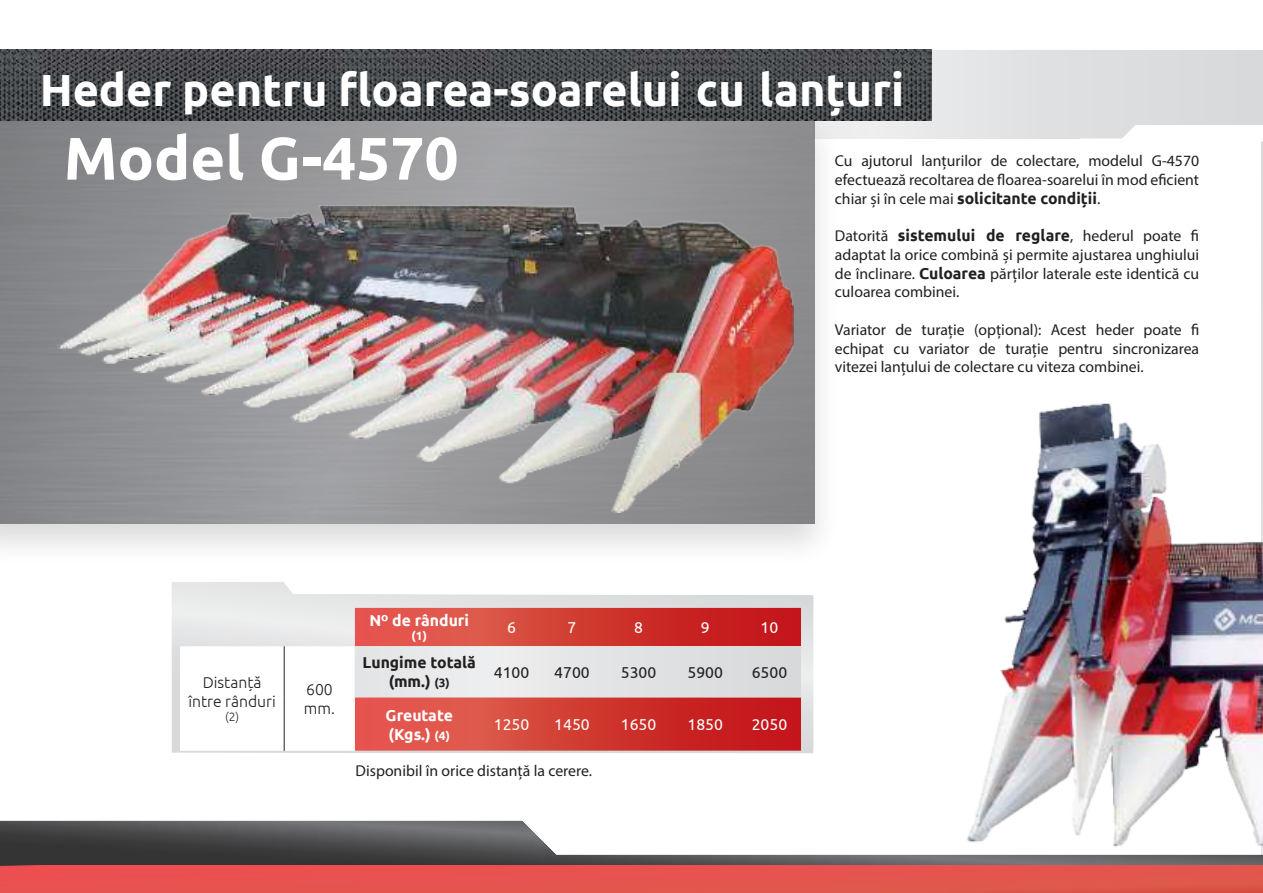
<style>
.page{position:relative;width:1263px;height:893px;background:#fff}
.page>*{position:absolute;margin:0;border:0;box-sizing:border-box;transform-origin:0 0}
.t1{font:700 60px "Ubuntu";color:#fff}
.t2{font:700 45px "Ubuntu";color:#fff}
.t3{font:15.75px/18.8px "Myriad Pro";color:#221f1f;text-align:justify}
.t4{font:700 15.75px/18.9px "Ubuntu";color:#221f1f;text-align:center}
.t5{font:700 15.75px/18.9px "Ubuntu";color:#fff}
.t6{font:15.75px "Ubuntu";color:#fff}
.t7{font:300 15.75px/18.9px "Ubuntu";color:#221f1f;text-align:center}
.t8{font:15.75px "Ubuntu";color:#221f1f}
.t9{font:700 12px "Ubuntu";color:#fff}
.t10{font:300 12px "Ubuntu";color:#221f1f}
.s1{font-family:"Myriad Pro";font-weight:400}
.s2{font-family:"Ubuntu";font-weight:700}
.s3{font-size:12px}
</style>
<div class="page">
<img style="left:1262px;top:142px;width:1px;height:230px">
<img style="left:975px;top:372px;width:288px;height:449px">
<img style="left:842px;top:50px;width:421px;height:88px">
<svg style="left:1080px;top:125px;width:183px;height:17px"></svg>
<div style="left:0;top:109px;width:842px;height:459px;background:#221f1f;opacity:.3"></div>
<img style="left:0;top:120px;width:814px;height:404px">
<img style="left:40px;top:50px;width:892px;height:70px">
<img style="left:58px;top:205px;width:736px;height:308px">
<img style="left:355px;top:608px;width:446px;height:143px">
<svg style="left:180px;top:646px;width:175px;height:105px"></svg>
<img style="left:355px;top:647px;width:446px;height:50px">
<hr style="left:284px;top:646px;width:1px;height:51px;background:#221f1f">
<hr style="left:284px;top:697px;width:1px;height:54px;background:#221f1f">
<img style="left:0;top:821px;width:1263px;height:45px">
<div style="left:0;top:866px;width:1263px;height:27px;background:#e6534f"></div>
<img style="left:0;top:50px;width:40px;height:70px">
<h2 class="t2" style="left:40px;top:63px;width:866px">Heder pentru floarea-soarelui cu lanțuri</h2>
<h1 class="t1" style="left:64px;top:122px;width:396px">Model G-4570</h1>
<p class="t3" style="left:835px;top:153px;width:366px">Cu ajutorul lanțurilor de colectare, modelul G-4570 efectuează recoltarea de floarea-soarelui în mod eficient</p>
<p class="t4" style="left:835px;top:188px;width:267px"><span class="s1">chiar și în cele mai</span> solicitante condiții<span class="s1">.</span></p>
<p class="t3" style="left:835px;top:228px;width:366px">Datorită <span class="s2">sistemului de reglare</span>, hederul poate fi adaptat la orice combină și permite ajustarea unghiului de înclinare. <span class="s2">Culoarea</span> părților laterale este identică cu culoarea combinei.</p>
<p class="t3" style="left:835px;top:322px;width:366px">Variator de turație (opțional): Acest heder poate fi echipat cu variator de turație pentru sincronizarea vitezei lanțului de colectare cu viteza combinei.</p>
<p class="t7" style="left:188px;top:672px;width:89px">Distanță între rânduri</p>
<p class="t10" style="left:225px;top:712px;width:16px">(2)</p>
<p class="t7" style="left:304px;top:680px;width:33px;text-align:left">600 mm.</p>
<p class="t5" style="left:369px;top:611px;width:101px">Nº de rânduri</p>
<p class="t9" style="left:412px;top:631px;width:17px">(1)</p>
<p class="t6" style="left:507px;top:621px;width:10px">6</p>
<p class="t6" style="left:567px;top:621px;width:10px">7</p>
<p class="t6" style="left:634px;top:621px;width:10px">8</p>
<p class="t6" style="left:701px;top:621px;width:10px">9</p>
<p class="t6" style="left:760px;top:621px;width:19px">10</p>
<p class="t4" style="left:362px;top:653px;width:115px">Lungime totală (mm.) <span class="s3">(3)</span></p>
<p class="t8" style="left:494px;top:666px;width:37px">4100</p>
<p class="t8" style="left:554px;top:666px;width:37px">4700</p>
<p class="t8" style="left:621px;top:666px;width:37px">5300</p>
<p class="t8" style="left:687px;top:666px;width:37px">5900</p>
<p class="t8" style="left:752px;top:666px;width:37px">6500</p>
<p class="t5" style="left:386px;top:705px;width:69px">Greutate (Kgs.) <span class="s3">(4)</span></p>
<p class="t6" style="left:494px;top:718px;width:37px">1250</p>
<p class="t6" style="left:554px;top:718px;width:37px">1450</p>
<p class="t6" style="left:621px;top:718px;width:37px">1650</p>
<p class="t6" style="left:687px;top:718px;width:37px">1850</p>
<p class="t6" style="left:752px;top:718px;width:37px">2050</p>
<p class="t3" style="left:356px;top:763px;width:238px">Disponibil în orice distanță la cerere.</p>
</div>
